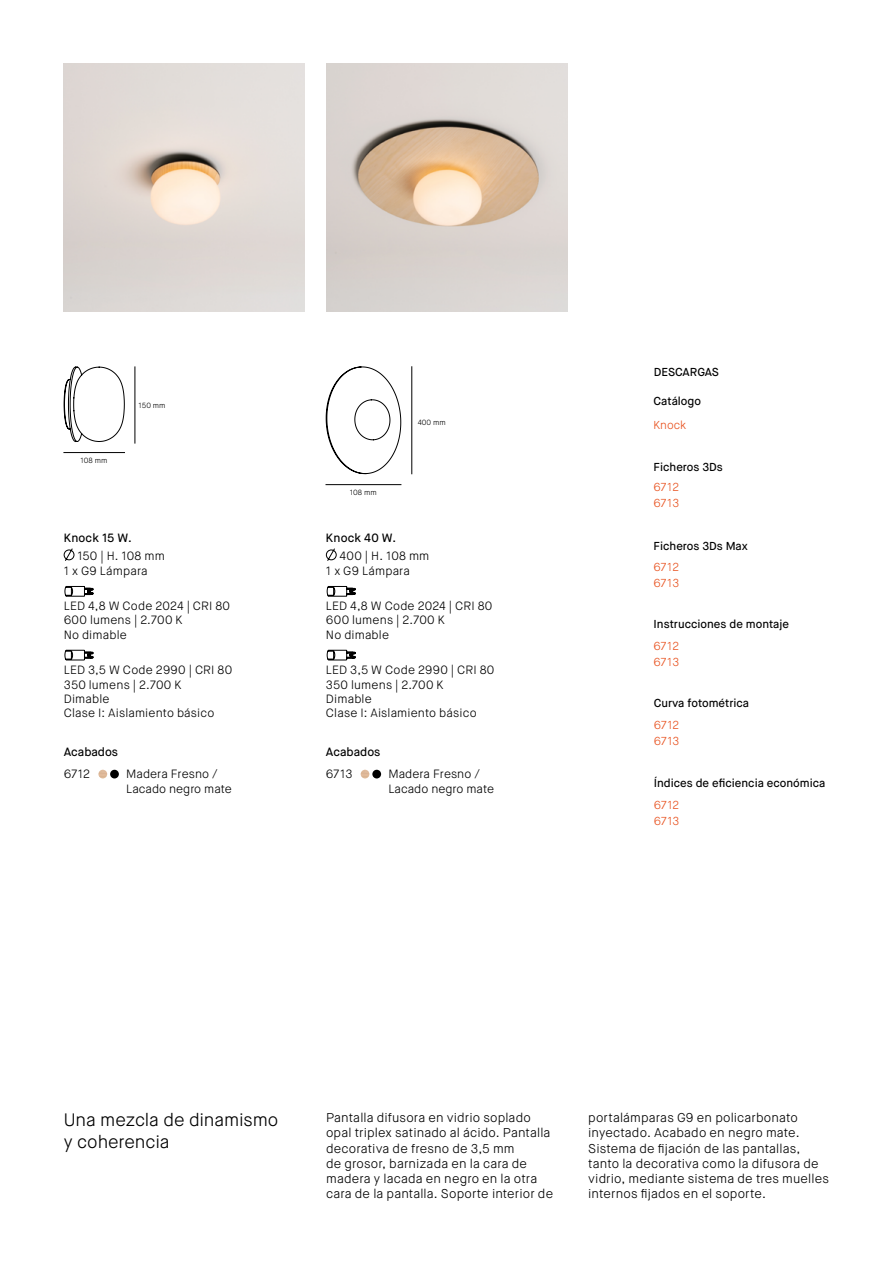
<style>
.page{position:relative;width:893px;height:1263px;background:#fff}
.page>*{position:absolute;margin:0;border:0;box-sizing:border-box;transform-origin:0 0}
.t1{font:300 18px/21.6px "Maison Neue";letter-spacing:-.005em;color:#000}
.t2{font:300 12.75px/15.3px "Maison Neue";letter-spacing:.01em;color:#000}
.t3{font:300 12px/14.4px "Maison Neue";letter-spacing:.015em;color:#000}
.t4{font:500 12px "Maison Neue";color:#000}
.t5{font:500 11.55px "Maison Neue";color:#000}
.t6{font:300 11.55px/15.6px "Maison Neue";color:#e8511e}
.t7{font:300 7.5px "Maison Neue";color:#000}
</style>
<div class="page">
<img style="left:64px;top:64px;width:241px;height:247px">
<svg style="left:63px;top:548px;width:12px;height:13px"></svg>
<svg style="left:98px;top:770px;width:9px;height:8px"></svg>
<img style="left:326px;top:64px;width:241px;height:247px">
<div style="left:110px;top:770px;width:9px;height:8px;background:#000;border-radius:50%"></div>
<svg style="left:65px;top:586px;width:28px;height:11px"></svg>
<svg style="left:65px;top:650px;width:28px;height:10px"></svg>
<svg style="left:64px;top:367px;width:61px;height:75px"></svg>
<hr style="left:64px;top:452px;width:61px;height:1px;background:#000">
<hr style="left:135px;top:367px;width:1px;height:76px;background:#000">
<svg style="left:326px;top:548px;width:11px;height:13px"></svg>
<svg style="left:361px;top:770px;width:8px;height:8px"></svg>
<div style="left:372px;top:770px;width:9px;height:8px;background:#000;border-radius:50%"></div>
<svg style="left:327px;top:586px;width:29px;height:11px"></svg>
<svg style="left:327px;top:650px;width:29px;height:10px"></svg>
<hr style="left:326px;top:484px;width:75px;height:1px;background:#000">
<hr style="left:412px;top:367px;width:1px;height:107px;background:#000">
<svg style="left:326px;top:367px;width:75px;height:107px"></svg>
<p class="t7" style="left:81px;top:455px;width:28px">108 mm</p>
<p class="t7" style="left:139px;top:400px;width:29px">150 mm</p>
<p class="t4" style="left:64px;top:530px;width:69px">Knock 15 W.</p>
<p class="t3" style="left:64px;top:549px;width:103px;text-indent:14px">150 | H. 108 mm<br>1 x G9 Lámpara</p>
<p class="t3" style="left:64px;top:599px;width:168px">LED 4,8 W Code 2024 | CRI 80<br>600 lumens | 2.700 K<br>No dimable</p>
<p class="t3" style="left:64px;top:663px;width:170px">LED 3,5 W Code 2990 | CRI 80<br>350 lumens | 2.700 K<br>Dimable<br>Clase I: Aislamiento básico</p>
<p class="t4" style="left:64px;top:745px;width:56px">Acabados</p>
<p class="t3" style="left:64px;top:767px;width:28px">6712</p>
<p class="t3" style="left:126px;top:767px;width:107px">Madera Fresno /<br>Lacado negro mate</p>
<p class="t7" style="left:350px;top:487px;width:28px">108 mm</p>
<p class="t7" style="left:418px;top:417px;width:30px">400 mm</p>
<p class="t4" style="left:326px;top:530px;width:72px">Knock 40 W.</p>
<p class="t3" style="left:326px;top:549px;width:105px;text-indent:14px">400 | H. 108 mm<br>1 x G9 Lámpara</p>
<p class="t3" style="left:326px;top:599px;width:168px">LED 4,8 W Code 2024 | CRI 80<br>600 lumens | 2.700 K<br>No dimable</p>
<p class="t3" style="left:326px;top:663px;width:170px">LED 3,5 W Code 2990 | CRI 80<br>350 lumens | 2.700 K<br>Dimable<br>Clase I: Aislamiento básico</p>
<p class="t4" style="left:326px;top:745px;width:56px">Acabados</p>
<p class="t3" style="left:326px;top:767px;width:28px">6713</p>
<p class="t3" style="left:388px;top:767px;width:107px">Madera Fresno /<br>Lacado negro mate</p>
<p class="t5" style="left:654px;top:364px;width:67px">DESCARGAS</p>
<p class="t5" style="left:654px;top:393px;width:49px">Catálogo</p>
<p class="t6" style="left:654px;top:417px;width:34px">Knock</p>
<p class="t5" style="left:654px;top:459px;width:71px">Ficheros 3Ds</p>
<p class="t6" style="left:654px;top:480px;width:27px">6712<br>6713</p>
<p class="t5" style="left:654px;top:539px;width:96px">Ficheros 3Ds Max</p>
<p class="t6" style="left:654px;top:559px;width:27px">6712<br>6713</p>
<p class="t5" style="left:654px;top:617px;width:137px">Instrucciones de montaje</p>
<p class="t6" style="left:654px;top:638px;width:27px">6712<br>6713</p>
<p class="t5" style="left:654px;top:696px;width:97px">Curva fotométrica</p>
<p class="t6" style="left:654px;top:717px;width:27px">6712<br>6713</p>
<p class="t5" style="left:654px;top:776px;width:173px">Índices de eficiencia económica</p>
<p class="t6" style="left:654px;top:797px;width:27px">6712<br>6713</p>
<h1 class="t1" style="left:64px;top:1109px;width:216px">Una mezcla de dinamismo y coherencia</h1>
<p class="t2" style="left:326px;top:1110px;width:229px">Pantalla difusora en vidrio soplado opal triplex satinado al ácido. Pantalla decorativa de fresno de 3,5 mm<br>de grosor, barnizada en la cara de madera y lacada en negro en la otra cara de la pantalla. Soporte interior de</p>
<p class="t2" style="left:588px;top:1110px;width:242px">portalámparas G9 en policarbonato inyectado. Acabado en negro mate.<br>Sistema de fijación de las pantallas, tanto la decorativa como la difusora de vidrio, mediante sistema de tres muelles internos fijados en el soporte.</p>
</div>
